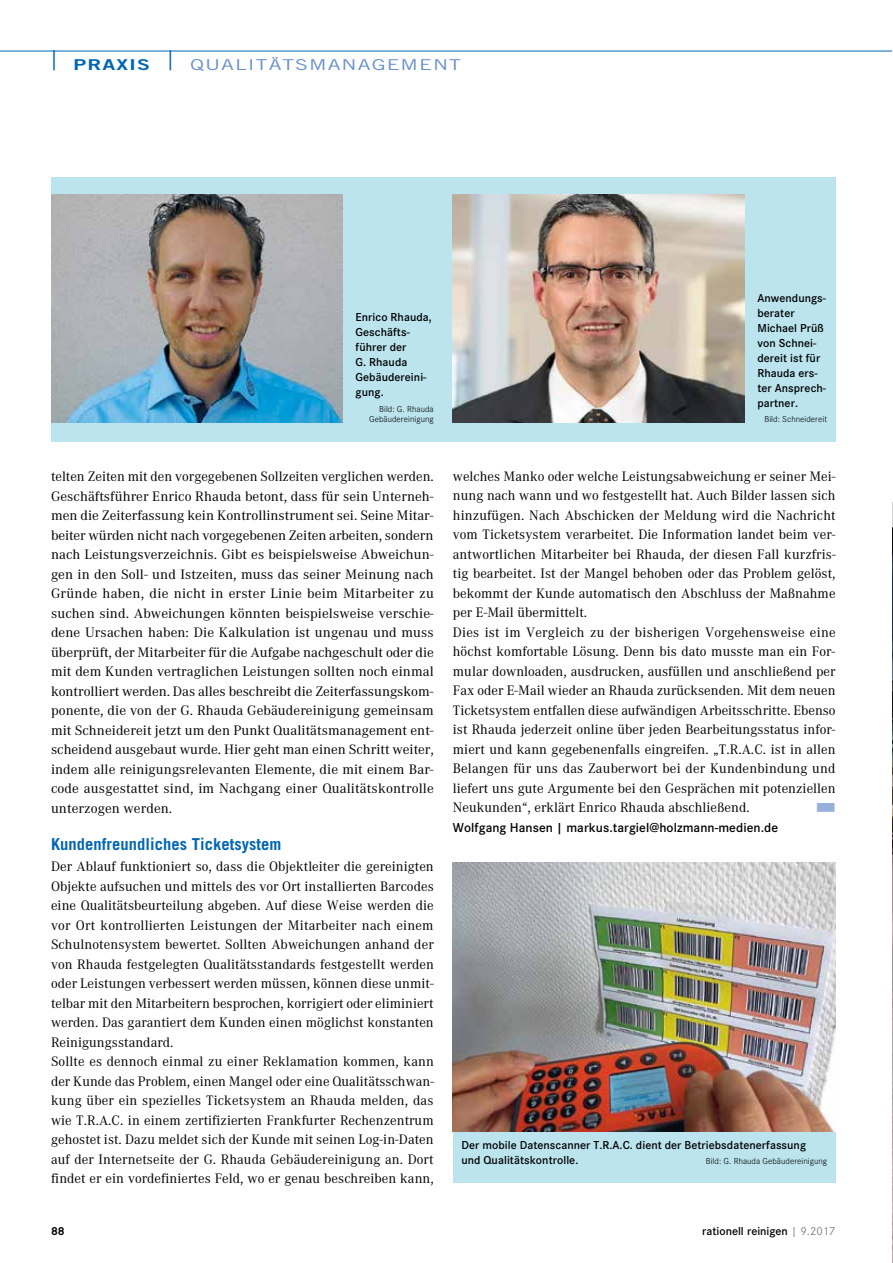
<style>
.page{position:relative;width:893px;height:1263px;background:#fff}
.page>*{position:absolute;margin:0;border:0;box-sizing:border-box;transform-origin:0 0}
.t1{font:700 16.5px "Trade Gothic";letter-spacing:.005em;color:#0066b3}
.t2{font:15px "Trade Gothic";letter-spacing:.05em;color:#6a91cb;scale:1.4 1}
.t3{font:14.25px/19.5px "Corporate A";letter-spacing:.005em;color:#000}
.t4{font:600 13.5px "Corporate S";letter-spacing:.005em;color:#000}
.t5{font:600 12px/15px "Corporate S";letter-spacing:.005em;color:#000}
.t6{font:700 12px "Corporate S";color:#000}
.t7{font:9.75px "European Pi Three";color:#96afdb;scale:2 1}
.t8{font:300 9px/10.8px "Corporate S";letter-spacing:.005em;color:#000;text-align:right}
.s1{font-weight:300;font-size:27px;color:#0066b3}
.s2{font-family:"Trade Gothic Bold Two";color:#0066b3}
.s3{font-weight:400;color:#808285}
</style>
<div class="page">
<hr style="left:0;top:51px;width:893px;height:1px;background:#0066b3">
<div style="left:51px;top:178px;width:785px;height:264px;background:#bbe4ee"></div>
<img style="left:51px;top:195px;width:292px;height:228px">
<img style="left:453px;top:195px;width:292px;height:228px">
<div style="left:453px;top:886px;width:383px;height:297px;background:#bbe4ee"></div>
<img style="left:453px;top:862px;width:383px;height:269px">
<img style="left:892px;top:803px;width:1px;height:460px">
<hr style="left:892px;top:311px;width:1px;height:492px;background:#2c3b46">
<svg style="left:892px;top:51px;width:1px;height:557px"></svg>
<p class="t2" style="left:51px;top:56px;width:294px"><span class="s1">|</span> <span class="s2">PRAXIS</span> <span class="s1">|</span> QUALITÄTSMANAGEMENT</p>
<p class="t5" style="left:356px;top:310px;width:78px">Enrico Rhauda,<br>Geschäfts&shy;führer der<br>G. Rhauda<br>Gebäudereini&shy;gung.</p>
<p class="t8" style="left:369px;top:403px;width:66px">Bild: G. Rhauda<br>Gebäudereinigung</p>
<p class="t5" style="left:757px;top:291px;width:70px">Anwendungs&shy;berater<br>Michael Prüß von Schnei&shy;dereit ist für<br>Rhauda ers&shy;ter Ansprech&shy;partner.</p>
<p class="t8" style="left:764px;top:414px;width:64px">Bild: Schneidereit</p>
<p class="t3" style="left:51px;top:467px;width:384px;text-align:justify">telten Zeiten mit den vorgegebenen Sollzeiten verglichen werden.<br>Geschäftsführer Enrico Rhauda betont, dass für sein Unterneh&shy;men die Zeiterfassung kein Kontrollinstrument sei. Seine Mitar&shy;beiter würden nicht nach vorgegebenen Zeiten arbeiten, sondern nach Leistungsverzeichnis. Gibt es beispielsweise Abweichun&shy;gen in den Soll- und Istzeiten, muss das seiner Meinung nach Gründe haben, die nicht in erster Linie beim Mitarbeiter zu suchen sind. Abweichungen könnten beispielsweise verschie&shy;dene Ursachen haben: Die Kalkulation ist ungenau und muss überprüft, der Mitarbeiter für die Aufgabe nachgeschult oder die mit dem Kunden vertraglichen Leistungen sollten noch einmal kontrolliert werden. Das alles beschreibt die Zeiterfassungskom&shy;ponente, die von der G. Rhauda Gebäudereinigung gemeinsam mit Schneidereit jetzt um den Punkt Qualitätsmanagement ent&shy;scheidend ausgebaut wurde. Hier geht man einen Schritt weiter, indem alle reinigungsrelevanten Elemente, die mit einem Bar&shy;code ausgestattet sind, im Nachgang einer Qualitätskontrolle unterzogen werden.</p>
<p class="t1" style="left:51px;top:834px;width:232px">Kundenfreundliches Ticketsystem</p>
<p class="t3" style="left:51px;top:857px;width:384px">Der Ablauf funktioniert so, dass die Objektleiter die gereinigten Objekte aufsuchen und mittels des vor Ort installierten Barcodes eine Qualitätsbeurteilung abgeben. Auf diese Weise werden die vor Ort kontrollierten Leistungen der Mitarbeiter nach einem Schulnotensystem bewertet. Sollten Abweichungen anhand der von Rhauda festgelegten Qualitätsstandards festgestellt werden oder Leistungen verbessert werden müssen, können diese unmit&shy;telbar mit den Mitarbeitern besprochen, korrigiert oder eliminiert werden. Das garantiert dem Kunden einen möglichst konstanten Reinigungsstandard.<br>Sollte es dennoch einmal zu einer Reklamation kommen, kann der Kunde das Problem, einen Mangel oder eine Qualitätsschwan&shy;kung über ein spezielles Ticketsystem an Rhauda melden, das wie T.R.A.C. in einem zertifizierten Frankfurter Rechenzentrum gehostet ist. Dazu meldet sich der Kunde mit seinen Log-in-Daten auf der Internetseite der G. Rhauda Gebäudereinigung an. Dort findet er ein vordefiniertes Feld, wo er genau beschreiben kann,</p>
<p class="t3" style="left:453px;top:467px;width:384px">welches Manko oder welche Leistungsabweichung er seiner Mei&shy;nung nach wann und wo festgestellt hat. Auch Bilder lassen sich hinzufügen. Nach Abschicken der Meldung wird die Nachricht vom Ticketsystem verarbeitet. Die Information landet beim ver&shy;antwortlichen Mitarbeiter bei Rhauda, der diesen Fall kurzfris&shy;tig bearbeitet. Ist der Mangel behoben oder das Problem gelöst, bekommt der Kunde automatisch den Abschluss der Maßnahme per E-Mail übermittelt.<br>Dies ist im Vergleich zu der bisherigen Vorgehensweise eine höchst komfortable Lösung. Denn bis dato musste man ein For&shy;mular downloaden, ausdrucken, ausfüllen und anschließend per Fax oder E-Mail wieder an Rhauda zurücksenden. Mit dem neuen Ticketsystem entfallen diese aufwändigen Arbeitsschritte. Ebenso ist Rhauda jederzeit online über jeden Bearbeitungsstatus infor&shy;miert und kann gegebenenfalls eingreifen. „T.R.A.C. ist in allen Belangen für uns das Zauberwort bei der Kundenbindung und liefert uns gute Argumente bei den Gesprächen mit potenziellen Neukunden“, erklärt Enrico Rhauda abschließend.</p>
<p class="t7" style="left:816px;top:801px;width:11px">N</p>
<p class="t4" style="left:453px;top:820px;width:327px">Wolfgang Hansen | markus.targiel@holzmann-medien.de</p>
<p class="t5" style="left:461px;top:1137px;width:346px">Der mobile Datenscanner T.R.A.C. dient der Betriebsdatenerfassung und Qualitätskontrolle.</p>
<p class="t8" style="left:706px;top:1155px;width:123px">Bild: G. Rhauda Gebäudereinigung</p>
<p class="t6" style="left:51px;top:1224px;width:15px">88</p>
<p class="t5" style="left:702px;top:1224px;width:135px">rationell reinigen <span class="s3">| 9.2017</span></p>
</div>
